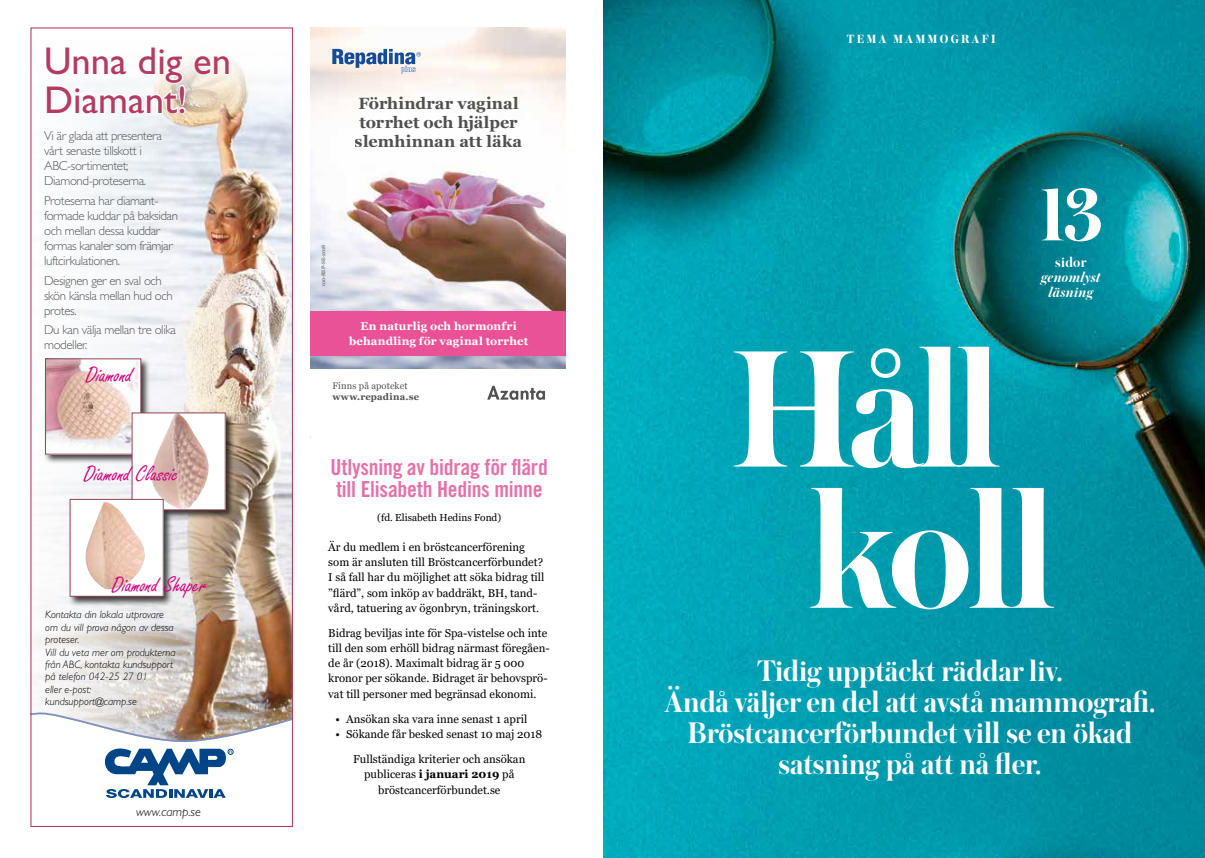
<style>
.page{position:relative;width:1205px;height:858px;background:#fff}
.page>*{position:absolute;margin:0;border:0;box-sizing:border-box;transform-origin:0 0}
.t1{font:600 175.12px/141.1px "Austin";letter-spacing:-.035em;color:#fff;text-align:center}
.t2{font:600 77.88px "Austin";color:#fff}
.t3{font:38.75px/38.8px "Gill Sans Std";color:#b43c62}
.t4{font:600 31.25px/31.2px "Austin";color:#fff;text-align:center}
.t5{font:23.62px "Freestyle Script";color:#d1007f}
.t6{font:22.12px/22.1px "Trade Gothic LT Pro Bd Cn 20";letter-spacing:-.01em;color:#e472a9}
.t7{font:700 16.25px/18.8px "Georgia";color:#505250}
.t8{font:italic 600 15px/15px "Austin";letter-spacing:.02em;color:#fff;text-align:center}
.t9{font:600 15px "Austin";letter-spacing:.015em;color:#fff}
.t10{font:300 12.88px/15.1px "Gill Sans Std";letter-spacing:-.03em;color:#575756}
.t11{font:italic 300 12.88px "Gill Sans Std";color:#000}
.t12{font:700 12.5px "Austin";letter-spacing:.185em;color:#fff}
.t13{font:11.38px/15.1px "Georgia";color:#000}
.t14{font:700 11.25px/15px "Georgia";letter-spacing:.01em;color:#fff;text-align:center}
.t15{font:italic 300 10.75px/12.4px "Gill Sans Std";color:#000}
.t16{font:10.12px "Georgia";color:#000}
.t17{font:9.38px "Georgia";letter-spacing:.015em;color:#505250}
.t18{font:700 9.38px "Georgia";letter-spacing:.02em;color:#505250}
.t19{font:5px "Georgia";letter-spacing:-.01em;color:#505250}
.s1{font-weight:700}
</style>
<div class="page">
<img style="left:603px;top:0;width:602px;height:857px">
<img style="left:311px;top:27px;width:255px;height:341px">
<svg style="left:332px;top:49px;width:89px;height:24px;background:#a7b5cc"></svg>
<div style="left:311px;top:311px;width:255px;height:44px;background:#ea5297"></div>
<svg style="left:487px;top:385px;width:58px;height:15px"></svg>
<svg style="left:311px;top:27px;width:4px;height:5px"></svg>
<img style="left:32px;top:59px;width:259px;height:651px">
<svg style="left:32px;top:710px;width:259px;height:88px"></svg>
<div style="left:30px;top:27px;width:263px;height:800px;border:1px solid #b43c62"></div>
<svg style="left:193px;top:59px;width:38px;height:17px"></svg>
<svg style="left:44px;top:59px;width:143px;height:56px"></svg>
<div style="left:44px;top:357px;width:192px;height:249px;background:#000;opacity:.75"></div>
<img style="left:47px;top:360px;width:92px;height:92px">
<div style="left:45px;top:358px;width:96px;height:96px;border:1px solid #914452"></div>
<svg style="left:134px;top:414px;width:90px;height:94px"></svg>
<img style="left:167px;top:414px;width:9px;height:17px">
<div style="left:132px;top:412px;width:94px;height:98px;border:1px solid #914452"></div>
<svg style="left:72px;top:501px;width:90px;height:93px"></svg>
<img style="left:97px;top:501px;width:9px;height:17px">
<div style="left:70px;top:499px;width:94px;height:97px;border:1px solid #914452"></div>
<h3 class="t3" style="left:44px;top:42px;width:189px">Unna dig en<br>Diamant!</h3>
<p class="t10" style="left:44px;top:128px;width:119px">Vi är glada att presentera vårt senaste tillskott i<br>ABC-sortimentet;<br>Diamond-proteserna.</p>
<p class="t10" style="left:44px;top:193px;width:135px">Proteserna har diamant&shy;formade kuddar på baksidan och mellan dessa kuddar formas kanaler som främjar luftcirkulationen.</p>
<p class="t10" style="left:44px;top:273px;width:130px">Designen ger en sval och skön känsla mellan hud och protes.</p>
<p class="t10" style="left:44px;top:322px;width:133px">Du kan välja mellan tre olika modeller.</p>
<h3 class="t5" style="left:86px;top:361px;width:48px">Diamond</h3>
<h3 class="t5" style="left:84px;top:460px;width:97px">Diamond Classic</h3>
<h3 class="t5" style="left:112px;top:572px;width:97px">Diamond Shaper</h3>
<p class="t15" style="left:45px;top:608px;width:132px">Kontakta din lokala utprovare om du vill prova någon av dessa proteser.<br>Vill du veta mer om produkterna från ABC, kontakta kundsupport på telefon 042-25 27 01<br>eller e-post: kundsupport@camp.se</p>
<p class="t11" style="left:136px;top:804px;width:66px">www.camp.se</p>
<h3 class="t7" style="left:355px;top:93px;width:169px">Förhindrar vaginal torrhet och hjälper slemhinnan att läka</h3>
<p class="t19" style="left:320px;top:286px;width:43px;rotate:-90deg">010-REP-SE-2018</p>
<p class="t14" style="left:349px;top:318px;width:180px">En naturlig och hormonfri behandling för vaginal torrhet</p>
<p class="t17" style="left:332px;top:378px;width:77px">Finns på apoteket</p>
<p class="t18" style="left:332px;top:389px;width:88px">www.repadina.se</p>
<h3 class="t6" style="left:331px;top:455px;width:219px">Utlysning av bidrag för flärd till Elisabeth Hedins minne</h3>
<p class="t16" style="left:377px;top:511px;width:125px">(fd. Elisabeth Hedins Fond)</p>
<p class="t13" style="left:328px;top:539px;width:218px">Är du medlem i en bröstcancerförening som är ansluten till Bröstcancerförbundet?<br>I så fall har du möjlighet att söka bidrag till ”flärd”, som inköp av baddräkt, BH, tand&shy;vård, tatuering av ögonbryn, träningskort.</p>
<p class="t13" style="left:328px;top:625px;width:223px">Bidrag beviljas inte för Spa-vistelse och inte till den som erhöll bidrag närmast föregåen&shy;de år (2018). Maximalt bidrag är 5 000 kronor per sökande. Bidraget är behovsprö&shy;vat till personer med begränsad ekonomi.</p>
<p class="t13" style="left:335px;top:711px;width:193px">• Ansökan ska vara inne senast 1 april</p>
<p class="t13" style="left:335px;top:726px;width:208px">• Sökande får besked senast 10 maj 2018</p>
<p class="t13" style="left:353px;top:752px;width:174px;text-align:center">Fullständiga kriterier och ansökan publiceras <span class="s1">i januari 2019</span> på bröstcancerförbundet.se</p>
<p class="t12" style="left:847px;top:30px;width:150px">TEMA MAMMOGRAFI</p>
<h2 class="t2" style="left:1039px;top:160px;width:66px">13</h2>
<h3 class="t9" style="left:1055px;top:251px;width:32px">sidor</h3>
<h3 class="t8" style="left:1041px;top:269px;width:61px">genomlyst läsning</h3>
<h1 class="t1" style="left:731px;top:334px;width:327px">Håll koll</h1>
<h3 class="t4" style="left:664px;top:653px;width:492px">Tidig upptäckt räddar liv.<br>Ändå väljer en del att avstå mammografi.<br>Bröstcancerförbundet vill se en ökad satsning på att nå fler.</h3>
</div>
